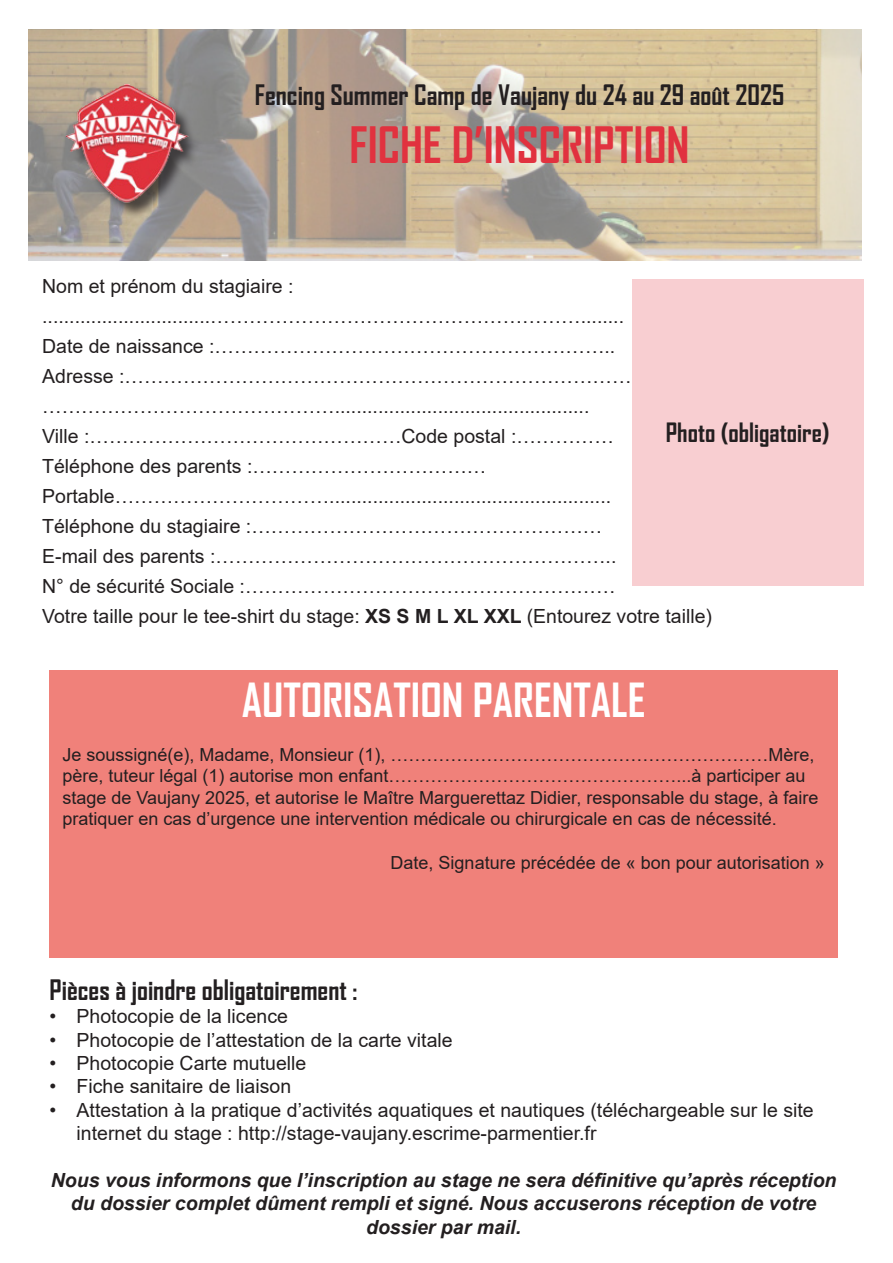
<style>
.page{position:relative;width:893px;height:1263px;background:#fff}
.page>*{position:absolute;margin:0;border:0;box-sizing:border-box;transform-origin:0 0}
.Titre_1{font:700 48px "Agency FB";color:#e1323f}
.Titre_2{font:700 45px "Agency FB";color:#fff}
.Titre_1-2{font:700 27px "Agency FB";color:#231f20}
.t1{font:700 25.5px "Agency FB";color:#231f20}
.t2{font:19.5px/30px "Arial";color:#231f20}
.t3{font:italic 700 19.5px/23.4px "Arial";color:#231f20;text-align:center}
.t4{font:18px/21.6px "Arial";color:#231f20}
.s1{font-weight:700}
</style>
<div class="page">
<div style="left:632px;top:279px;width:231px;height:306px;background:#f8ced1"></div>
<div style="left:50px;top:670px;width:788px;height:288px;background:#f0817a"></div>
<img style="left:28px;top:30px;width:834px;height:231px">
<div style="left:68px;top:86px;width:136px;height:133px;background:#231f20;opacity:.75"></div>
<img style="left:64px;top:85px;width:124px;height:121px">
<p class="Titre_1-2" style="left:255px;top:79px;width:531px">Fencing Summer Camp de Vaujany du 24 au 29 août 2025</p>
<p class="Titre_1" style="left:350px;top:115px;width:341px">FICHE D’INSCRIPTION</p>
<p class="t2" style="left:42px;top:271px;width:253px">Nom et prénom du stagiaire :</p>
<p class="t2" style="left:42px;top:301px;width:583px">...............................…………………………………………………........</p>
<p class="t2" style="left:42px;top:331px;width:575px">Date de naissance :……………………………………………………..</p>
<p class="t2" style="left:42px;top:361px;width:591px">Adresse :…………………………………………………………………… ………………………………………...............................................<br>Ville :…………………………………………Code postal :……………</p>
<p class="t2" style="left:42px;top:451px;width:571px">Téléphone des parents :………………………………<br>Portable……………………………....................................................</p>
<p class="t2" style="left:42px;top:511px;width:562px">Téléphone du stagiaire :………………………………………………</p>
<p class="t2" style="left:42px;top:541px;width:576px">E-mail des parents :……………………………………………………..</p>
<p class="t2" style="left:42px;top:571px;width:575px">N° de sécurité Sociale :…………………………………………………</p>
<p class="t2" style="left:42px;top:601px;width:671px">Votre taille pour le tee-shirt du stage: <span class="s1">XS S M L XL XXL</span> (Entourez votre taille)</p>
<p class="t1" style="left:666px;top:417px;width:165px">Photo (obligatoire)</p>
<p class="Titre_2" style="left:242px;top:672px;width:405px">AUTORISATION PARENTALE</p>
<p class="t4" style="left:62px;top:743px;width:758px">Je soussigné(e), Madame, Monsieur (1), ………………………………………………………Mère, père, tuteur légal (1) autorise mon enfant…………………………………………...à participer au stage de Vaujany 2025, et autorise le Maître Marguerettaz Didier, responsable du stage, à faire pratiquer en cas d’urgence une intervention médicale ou chirurgicale en cas de nécessité.</p>
<p class="t4" style="left:391px;top:851px;width:436px">Date, Signature précédée de « bon pour autorisation »</p>
<p class="Titre_1-2" style="left:50px;top:973px;width:309px">Pièces à joindre obligatoirement :</p>
<p class="t2" style="left:50px;top:1001px;width:240px">• Photocopie de la licence</p>
<p class="t2" style="left:50px;top:1025px;width:405px">• Photocopie de l’attestation de la carte vitale</p>
<p class="t2" style="left:50px;top:1048px;width:258px">• Photocopie Carte mutuelle</p>
<p class="t2" style="left:50px;top:1071px;width:243px">• Fiche sanitaire de liaison</p>
<p class="t2" style="left:77px;top:1098px;width:739px;line-height:23.4px;text-indent:-27px">• Attestation à la pratique d’activités aquatiques et nautiques (téléchargeable sur le site internet du stage : http://stage-vaujany.escrime-parmentier.fr</p>
<p class="t3" style="left:51px;top:1169px;width:787px">Nous vous informons que l’inscription au stage ne sera définitive qu’après réception du dossier complet dûment rempli et signé. Nous accuserons réception de votre dossier par mail.</p>
</div>
